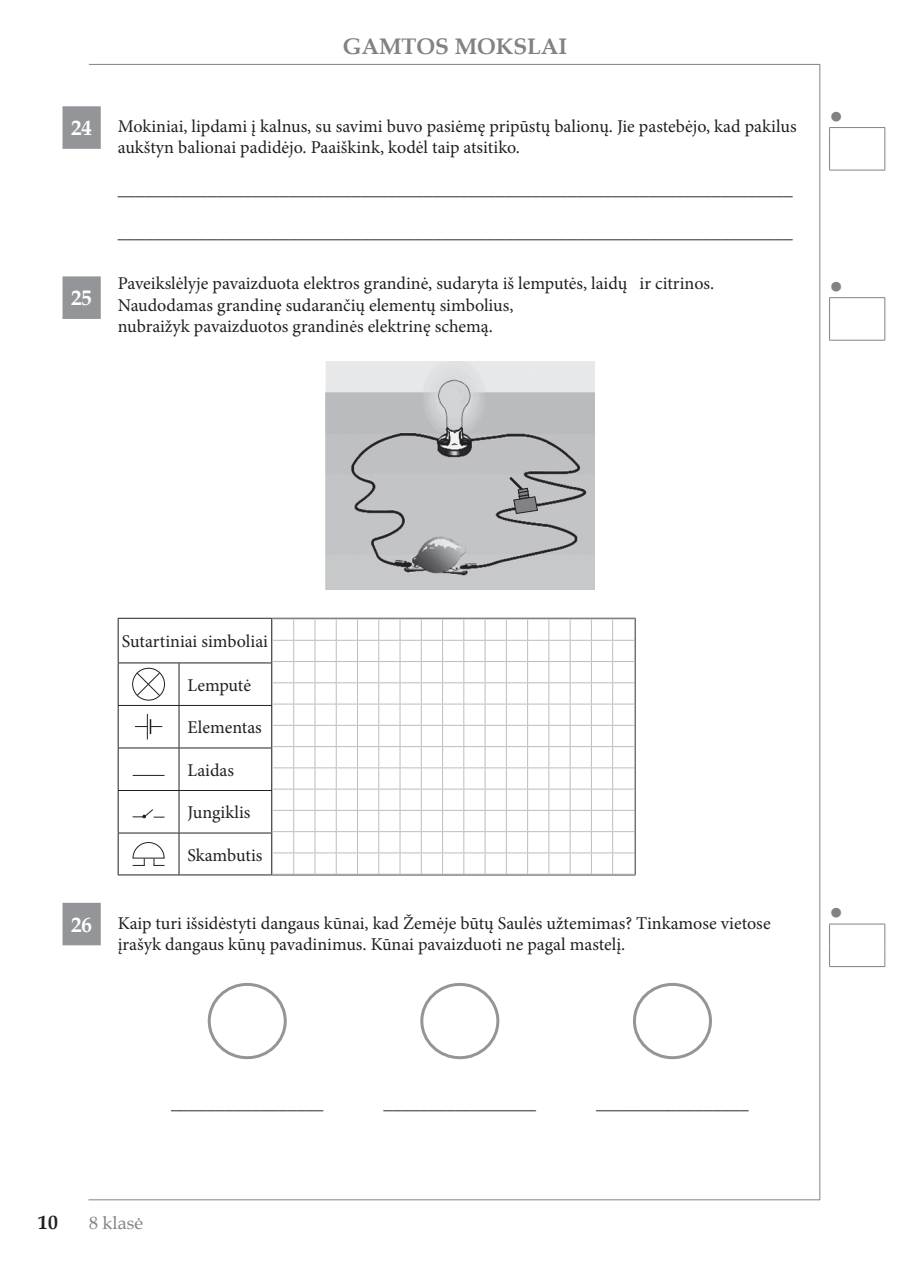
<style>
.page{position:relative;width:910px;height:1280px;background:#fff}
.page>*{position:absolute;margin:0;border:0;box-sizing:border-box;transform-origin:0 0}
.t1{font:700 22.5px "Book Antiqua";color:#808285}
.t2{font:22.5px "Arial";color:#808285}
.t3{font:700 21px "Book Antiqua";color:#fff}
.t4{font:700 19.5px "Book Antiqua";color:#231f20}
.t5{font:18px/21px "Minion Pro";color:#231f20}
.t6{font:18px "Book Antiqua";color:#808285}
.s1{font-family:"Book Antiqua";font-weight:700;font-size:21px;color:#fff}
</style>
<div class="page">
<hr style="left:89px;top:64px;width:731px;height:1px;background:#808285">
<hr style="left:819px;top:64px;width:1px;height:1136px;background:#808285">
<hr style="left:88px;top:1199px;width:732px;height:1px;background:#808285">
<svg style="left:63px;top:106px;width:38px;height:839px"></svg>
<hr style="left:829px;top:127px;width:56px;height:1px;background:#808285">
<svg style="left:829px;top:128px;width:1px;height:42px"></svg>
<svg style="left:884px;top:128px;width:1px;height:42px"></svg>
<hr style="left:829px;top:170px;width:56px;height:1px;background:#808285">
<hr style="left:829px;top:297px;width:56px;height:1px;background:#808285">
<svg style="left:829px;top:298px;width:1px;height:42px"></svg>
<svg style="left:884px;top:298px;width:1px;height:42px"></svg>
<hr style="left:829px;top:340px;width:56px;height:1px;background:#808285">
<hr style="left:829px;top:924px;width:56px;height:1px;background:#808285">
<svg style="left:829px;top:924px;width:1px;height:42px"></svg>
<svg style="left:884px;top:924px;width:1px;height:42px"></svg>
<hr style="left:829px;top:966px;width:56px;height:1px;background:#808285">
<img style="left:325px;top:361px;width:269px;height:229px">
<svg style="left:508px;top:476px;width:30px;height:38px"></svg>
<hr style="left:118px;top:618px;width:61px;height:1px;background:#231f20">
<hr style="left:118px;top:619px;width:1px;height:43px;background:#231f20">
<hr style="left:179px;top:618px;width:93px;height:1px;background:#231f20">
<hr style="left:272px;top:618px;width:363px;height:1px;background:#231f20">
<hr style="left:271px;top:619px;width:1px;height:43px;background:#231f20">
<hr style="left:635px;top:619px;width:1px;height:44px;background:#231f20">
<hr style="left:118px;top:662px;width:61px;height:1px;background:#231f20">
<hr style="left:118px;top:663px;width:1px;height:42px;background:#231f20">
<hr style="left:179px;top:662px;width:93px;height:1px;background:#231f20">
<hr style="left:179px;top:663px;width:1px;height:42px;background:#231f20">
<hr style="left:271px;top:663px;width:1px;height:42px;background:#231f20">
<hr style="left:635px;top:663px;width:1px;height:42px;background:#231f20">
<hr style="left:118px;top:705px;width:61px;height:1px;background:#231f20">
<hr style="left:118px;top:706px;width:1px;height:42px;background:#231f20">
<hr style="left:179px;top:705px;width:93px;height:1px;background:#231f20">
<hr style="left:179px;top:706px;width:1px;height:42px;background:#231f20">
<hr style="left:271px;top:706px;width:1px;height:42px;background:#231f20">
<hr style="left:635px;top:705px;width:1px;height:43px;background:#231f20">
<hr style="left:118px;top:748px;width:61px;height:1px;background:#231f20">
<hr style="left:118px;top:748px;width:1px;height:42px;background:#231f20">
<hr style="left:179px;top:748px;width:93px;height:1px;background:#231f20">
<hr style="left:179px;top:748px;width:1px;height:42px;background:#231f20">
<hr style="left:271px;top:748px;width:1px;height:42px;background:#231f20">
<hr style="left:635px;top:748px;width:1px;height:42px;background:#231f20">
<hr style="left:118px;top:790px;width:61px;height:1px;background:#231f20">
<hr style="left:118px;top:791px;width:1px;height:42px;background:#231f20">
<hr style="left:179px;top:790px;width:93px;height:1px;background:#231f20">
<hr style="left:179px;top:791px;width:1px;height:42px;background:#231f20">
<hr style="left:271px;top:791px;width:1px;height:42px;background:#231f20">
<hr style="left:635px;top:790px;width:1px;height:43px;background:#231f20">
<hr style="left:118px;top:833px;width:61px;height:1px;background:#231f20">
<hr style="left:118px;top:833px;width:1px;height:41px;background:#231f20">
<hr style="left:179px;top:833px;width:93px;height:1px;background:#231f20">
<hr style="left:179px;top:833px;width:1px;height:41px;background:#231f20">
<hr style="left:271px;top:833px;width:1px;height:41px;background:#231f20">
<hr style="left:635px;top:833px;width:1px;height:41px;background:#231f20">
<hr style="left:118px;top:874px;width:61px;height:1px;background:#231f20">
<hr style="left:179px;top:874px;width:93px;height:1px;background:#231f20">
<svg style="left:272px;top:619px;width:363px;height:256px"></svg>
<div style="left:132px;top:668px;width:33px;height:32px;border:1px solid #231f20;border-radius:50%"></div>
<svg style="left:136px;top:672px;width:25px;height:25px"></svg>
<svg style="left:135px;top:714px;width:27px;height:25px"></svg>
<hr style="left:133px;top:775px;width:32px;height:1px;background:#231f20">
<svg style="left:133px;top:809px;width:32px;height:9px"></svg>
<svg style="left:132px;top:842px;width:33px;height:24px"></svg>
<div style="left:208px;top:983px;width:79px;height:76px;border:3px solid #939598;border-radius:50%"></div>
<div style="left:420px;top:983px;width:79px;height:76px;border:3px solid #939598;border-radius:50%"></div>
<div style="left:633px;top:983px;width:79px;height:76px;border:3px solid #939598;border-radius:50%"></div>
<p class="t1" style="left:343px;top:31px;width:226px">GAMTOS MOKSLAI</p>
<p class="t5" style="left:118px;top:116px;width:680px;text-indent:-47px"><span class="s1">24</span> Mokiniai, lipdami į kalnus, su savimi buvo pasiėmę pripūstų balionų. Jie pastebėjo, kad pakilus aukštyn balionai padidėjo. Paaiškink, kodėl taip atsitiko.</p>
<p class="t5" style="left:118px;top:179px;width:677px">___________________________________________________________________________</p>
<p class="t3" style="left:71px;top:284px;width:22px">25</p>
<p class="t5" style="left:118px;top:222px;width:677px">___________________________________________________________________________</p>
<p class="t5" style="left:118px;top:273px;width:598px">Paveikslėlyje pavaizduota elektros grandinė, sudaryta iš lemputės, laidų ir citrinos.<br>Naudodamas grandinę sudarančių elementų simbolius,<br>nubraižyk pavaizduotos grandinės elektrinę schemą.</p>
<p class="t2" style="left:830px;top:100px;width:15px">●</p>
<p class="t2" style="left:829px;top:270px;width:15px">●</p>
<p class="t5" style="left:122px;top:631px;width:147px">Sutartiniai simboliai</p>
<p class="t5" style="left:188px;top:674px;width:65px">Lemputė</p>
<p class="t5" style="left:188px;top:717px;width:76px">Elementas</p>
<p class="t5" style="left:188px;top:760px;width:48px">Laidas</p>
<p class="t5" style="left:188px;top:802px;width:65px">Jungiklis</p>
<p class="t5" style="left:188px;top:844px;width:76px">Skambutis</p>
<p class="t5" style="left:118px;top:912px;width:654px;text-indent:-47px"><span class="s1">26</span> Kaip turi išsidėstyti dangaus kūnai, kad Žemėje būtų Saulės užtemimas? Tinkamose vietose įrašyk dangaus kūnų pavadinimus. Kūnai pavaizduoti ne pagal mastelį.</p>
<p class="t2" style="left:829px;top:896px;width:15px">●</p>
<p class="t5" style="left:171px;top:1092px;width:154px">_________________</p>
<p class="t5" style="left:384px;top:1092px;width:154px">_________________</p>
<p class="t5" style="left:596px;top:1092px;width:154px">_________________</p>
<p class="t4" style="left:38px;top:1209px;width:21px">10</p>
<p class="t6" style="left:89px;top:1210px;width:56px">8 klasė</p>
</div>
